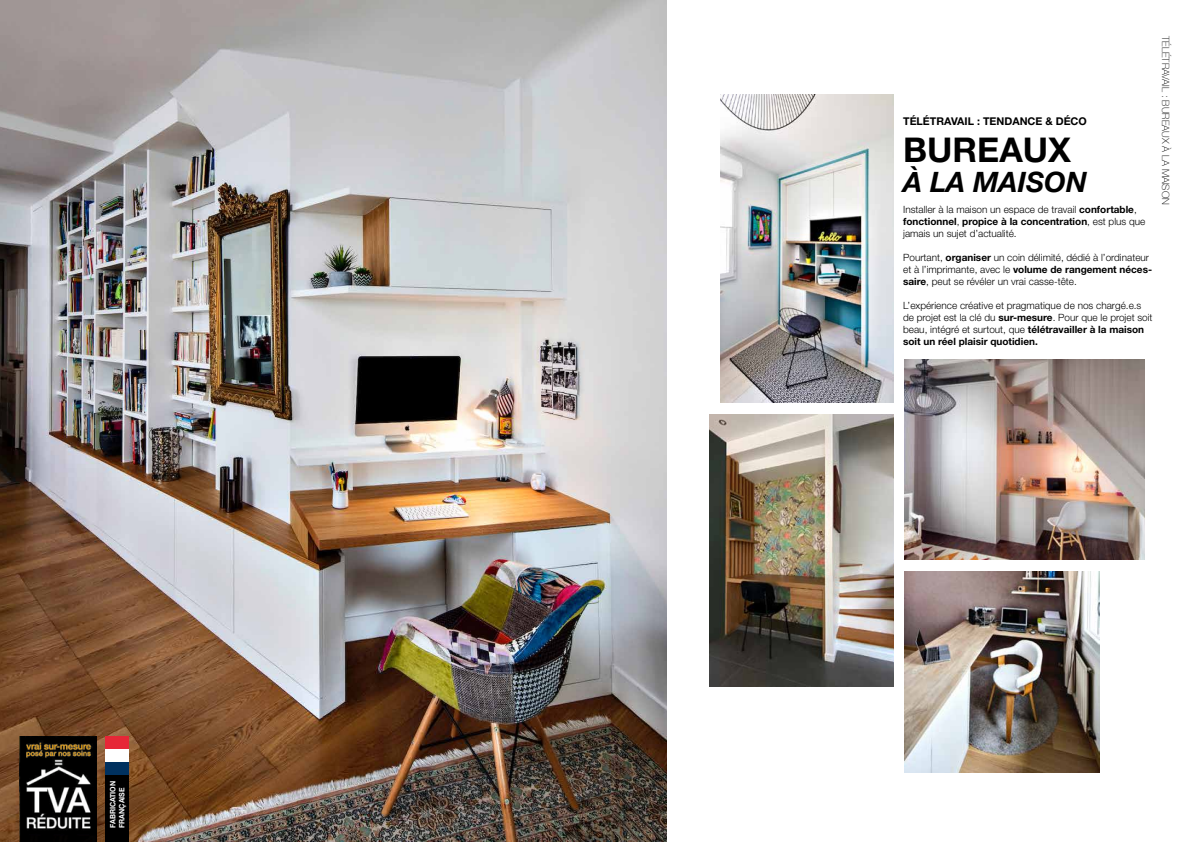
<style>
.page{position:relative;width:1191px;height:842px;background:#fff}
.page>*{position:absolute;margin:0;border:0;box-sizing:border-box;transform-origin:0 0}
.t1{font:700 34.1px "Helvetica Neue LT Std";color:#000}
.t2{font:italic 700 28px "Helvetica Neue";color:#000}
.t3{font:700 10.7px "Helvetica Neue LT Std";color:#000}
.t4{font:300 10px/12px "Helvetica Neue LT Std";color:#000}
.t5{font:100 10px "Helvetica Neue";color:#000}
.t6{font:700 7.4px/8.9px "Helvetica Neue";color:#fff;scale:.94 1}
.s1{font-weight:700}
</style>
<div class="page">
<img style="left:0;top:0;width:666px;height:842px">
<img style="left:20px;top:736px;width:76px;height:106px">
<div style="left:106px;top:775px;width:23px;height:67px;background:#000"></div>
<div style="left:106px;top:736px;width:23px;height:13px;background:#e62737"></div>
<div style="left:106px;top:749px;width:23px;height:13px;background:#fff"></div>
<div style="left:106px;top:762px;width:23px;height:13px;background:#00315f"></div>
<img style="left:709px;top:414px;width:184px;height:272px">
<img style="left:720px;top:95px;width:173px;height:308px">
<img style="left:904px;top:572px;width:195px;height:200px">
<img style="left:904px;top:359px;width:240px;height:201px">
<p class="t6" style="left:108px;top:828px;width:52px;rotate:-90deg">FABRICATION<br>FRANÇAISE</p>
<p class="t3" style="left:903px;top:114px;width:185px">TÉLÉTRAVAIL : TENDANCE &amp; DÉCO</p>
<h1 class="t1" style="left:903px;top:129px;width:169px">BUREAUX</h1>
<h2 class="t2" style="left:903px;top:160px;width:185px">À LA MAISON</h2>
<p class="t4" style="left:903px;top:203px;width:244px">Installer à la maison un espace de travail <span class="s1">confortable</span>, <span class="s1">fonctionnel</span>, <span class="s1">propice à la concentration</span>, est plus que jamais un sujet d’actualité.</p>
<p class="t4" style="left:903px;top:251px;width:250px">Pourtant, <span class="s1">organiser</span> un coin délimité, dédié à l’ordinateur et à l’imprimante, avec le <span class="s1">volume de rangement néces&shy;saire</span>, peut se révéler un vrai casse-tête.</p>
<p class="t4" style="left:903px;top:299px;width:251px">L’expérience créative et pragmatique de nos chargé.e.s de projet est la clé du <span class="s1">sur-mesure</span>. Pour que le projet soit beau, intégré et surtout, que <span class="s1">télétravailler à la maison soit un réel plaisir quotidien.</span></p>
<p class="t5" style="left:1173px;top:36px;width:170px;rotate:90deg">TÉLÉTRAVAIL : BUREAUX À LA MAISON</p>
</div>
